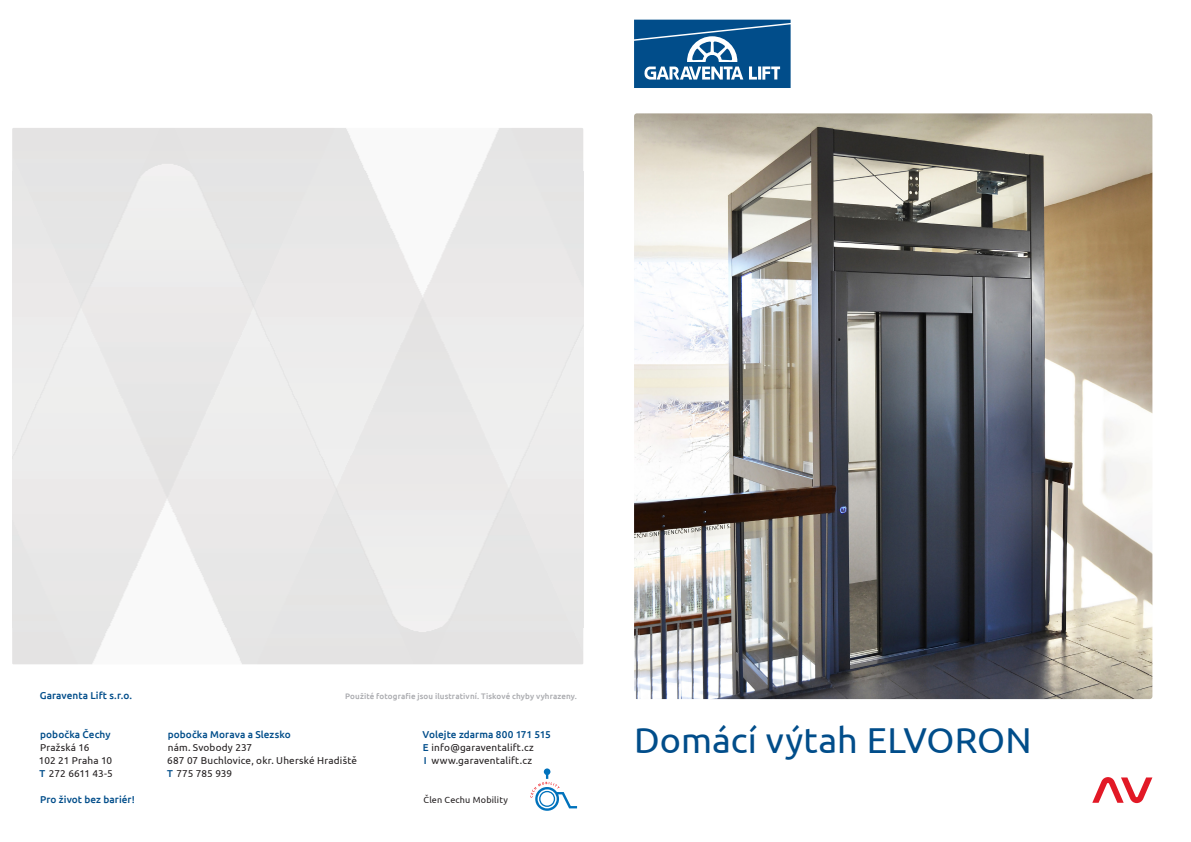
<style>
.page{position:relative;width:1191px;height:842px;background:#fff}
.page>*{position:absolute;margin:0;border:0;box-sizing:border-box;transform-origin:0 0}
.Titulek_1{font:36px "Ubuntu";color:#014d8a}
.t1{font:10px/13px "Ubuntu";letter-spacing:.015em;color:#231f20}
.t2{font:500 10px "Ubuntu";letter-spacing:.005em;color:#014d8a}
.t3{font:9px "Ubuntu";letter-spacing:.02em;color:#231f20}
.t4{font:500 8px "Ubuntu";letter-spacing:.015em;color:#a8a9ad}
.s1{font-weight:500;color:#014d8a}
</style>
<div class="page">
<svg style="left:530px;top:768px;width:47px;height:43px"></svg>
<svg style="left:1092px;top:777px;width:60px;height:26px"></svg>
<svg style="left:634px;top:20px;width:156px;height:68px;background:#2a6a9d"></svg>
<img style="left:634px;top:113px;width:518px;height:586px">
<p class="t2" style="left:40px;top:689px;width:94px">Garaventa Lift s.r.o.</p>
<p class="t4" style="left:345px;top:691px;width:233px">Použité fotografie jsou ilustrativní. Tiskové chyby vyhrazeny.</p>
<p class="t2" style="left:40px;top:728px;width:72px">pobočka Čechy</p>
<p class="t2" style="left:168px;top:728px;width:124px">pobočka Morava a Slezsko</p>
<p class="t1" style="left:39px;top:741px;width:75px">Pražská 16<br>102 21 Praha 10<br><span class="s1">T</span> 272 6611 43-5</p>
<p class="t1" style="left:167px;top:741px;width:191px">nám. Svobody 237<br>687 07 Buchlovice, okr. Uherské Hradiště<br><span class="s1">T</span> 775 785 939</p>
<p class="t1" style="left:423px;top:741px;width:112px"><span class="s1">E</span> info@garaventalift.cz<br><span class="s1">I</span> www.garaventalift.cz</p>
<p class="t2" style="left:422px;top:728px;width:130px">Volejte zdarma 800 171 515</p>
<p class="t2" style="left:40px;top:793px;width:96px">Pro život bez bariér!</p>
<p class="t3" style="left:423px;top:794px;width:86px">Člen Cechu Mobility</p>
<p class="Titulek_1" style="left:634px;top:718px;width:399px">Domácí výtah ELVORON</p>
</div>
